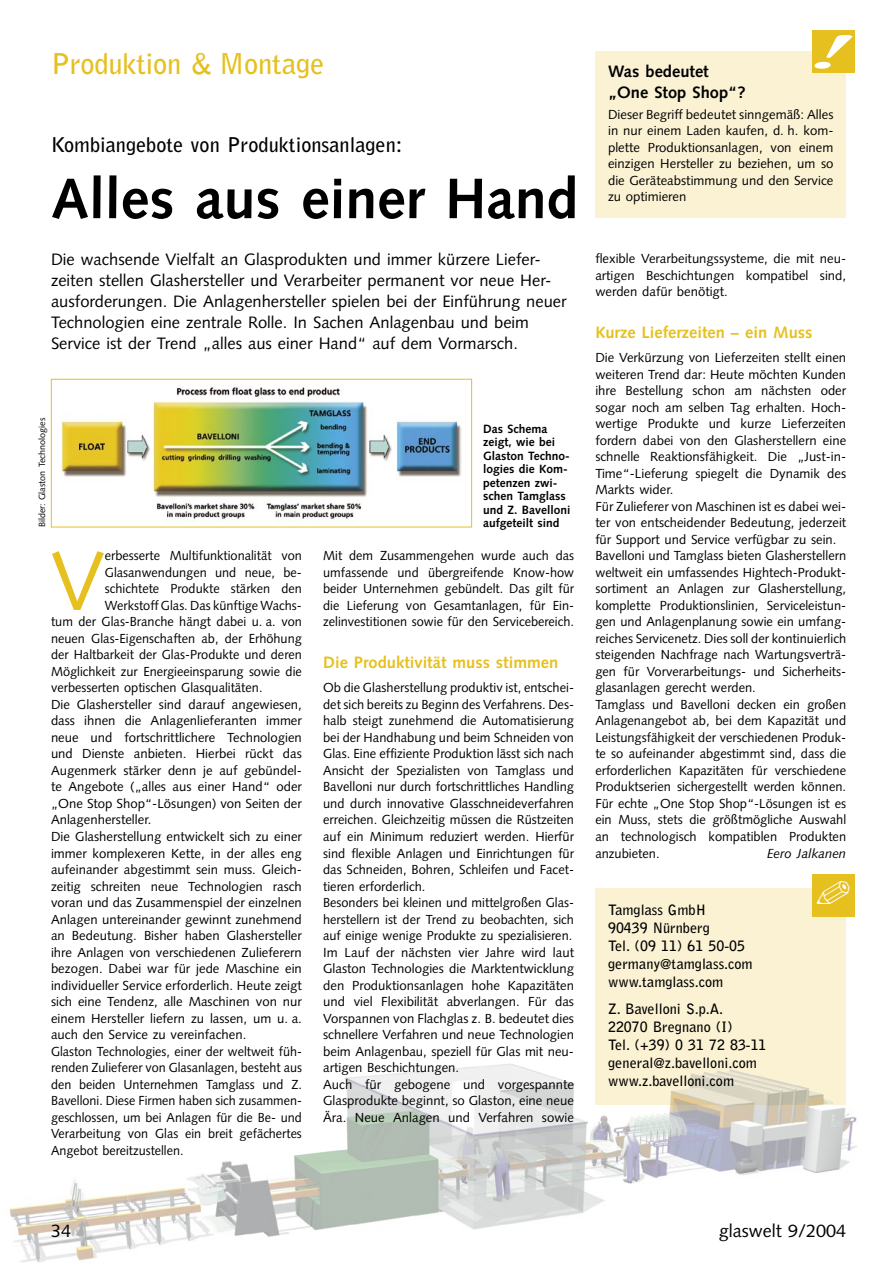
<style>
.page{position:relative;width:893px;height:1263px;background:#fff}
.page>*{position:absolute;margin:0;border:0;box-sizing:border-box;transform-origin:0 0}
.GW_Grundtext_mit_Initial{font:83.25px "Syntax";color:#e6c01f}
.GW_Headline_38p{font:700 57px "Syntax";color:#000}
.GW_Rubriken{font:700 28.5px "Bell Gothic";letter-spacing:-.01em;color:#e6c01f}
.GW_DZ_schwarz{font:700 20.25px "Bell Gothic";color:#000}
.t1{font:18px "Syntax";color:#000}
.GW_Vorspann_11_14{font:16.5px/21px "Syntax";color:#000}
.GW_Zwischenüberschrift_11_14{font:700 16.5px "Syntax";color:#e6c01f}
.GW_Infokasten_Überschrift{font:700 16.5px/21px "Syntax";color:#000}
.GW_Adresskasten{font:700 14.25px "Bell Gothic";color:#000}
.GW_Grundtext_8_75_11{font:13.2px/16.5px "Syntax";color:#000;text-align:justify}
.GW_Grundtext_mit_Initial-2{font:13.2px "Syntax";color:#000}
.GW_Grundtext_8_75_11-2{font:13.2px/16.5px "Syntax";color:#000;text-align:justify;scale:.96 1}
.GW_Grundtext_8_75_11-3{font:italic 13.2px "Syntax";color:#000}
.GW_BU_8_9{font:700 12px/13.5px "Syntax";color:#000}
.GW_Bildvermerk{font:9px "Syntax";color:#000}
</style>
<div class="page">
<div style="left:595px;top:889px;width:251px;height:216px;background:#fbf2d4"></div>
<div style="left:812px;top:874px;width:43px;height:42px;background:#e6c01f"></div>
<img style="left:9px;top:1063px;width:848px;height:199px">
<div style="left:595px;top:52px;width:251px;height:166px;background:#fbf2d4"></div>
<div style="left:812px;top:31px;width:43px;height:42px;background:#e6c01f"></div>
<svg style="left:815px;top:35px;width:38px;height:34px"></svg>
<img style="left:61px;top:387px;width:400px;height:132px">
<div style="left:51px;top:379px;width:421px;height:148px;border:1px solid #e6c01f"></div>
<p class="GW_Rubriken" style="left:51px;top:46px;width:275px">Produktion &amp; Montage</p>
<p class="GW_DZ_schwarz" style="left:51px;top:133px;width:353px">Kombiangebote von Produktionsanlagen:</p>
<p class="GW_Headline_38p" style="left:51px;top:166px;width:529px">Alles aus einer Hand</p>
<p class="GW_Vorspann_11_14" style="left:51px;top:248px;width:517px">Die wachsende Vielfalt an Glasprodukten und immer kürzere Liefer&shy;zeiten stellen Glashersteller und Verarbeiter permanent vor neue Her&shy;ausforderungen. Die Anlagenhersteller spielen bei der Einführung neuer Technologien eine zentrale Rolle. In Sachen Anlagenbau und beim Service ist der Trend „alles aus einer Hand“ auf dem Vormarsch.</p>
<p class="GW_Bildvermerk" style="left:37px;top:527px;width:111px;rotate:-90deg">Bilder: Glaston Technologies</p>
<p class="GW_Grundtext_mit_Initial" style="left:51px;top:532px;width:55px">V</p>
<p class="GW_Grundtext_mit_Initial-2" style="left:105px;top:548px;width:199px">erbesserte Multifunktionalität von</p>
<p class="GW_Grundtext_mit_Initial-2" style="left:105px;top:564px;width:199px">Glasanwendungen und neue, be-</p>
<p class="GW_Grundtext_mit_Initial-2" style="left:105px;top:581px;width:199px">schichtete Produkte stärken den</p>
<p class="GW_Grundtext_mit_Initial-2" style="left:105px;top:597px;width:199px">Werkstoff Glas. Das künftige Wachs-</p>
<p class="GW_Grundtext_mit_Initial-2" style="left:51px;top:614px;width:252px">tum der Glas-Branche hängt dabei u. a. von</p>
<p class="GW_Grundtext_mit_Initial-2" style="left:51px;top:630px;width:252px">neuen Glas-Eigenschaften ab, der Erhöhung</p>
<p class="GW_Grundtext_mit_Initial-2" style="left:51px;top:647px;width:252px">der Haltbarkeit der Glas-Produkte und deren</p>
<p class="GW_Grundtext_mit_Initial-2" style="left:51px;top:663px;width:252px">Möglichkeit zur Energieeinsparung sowie die</p>
<p class="GW_Grundtext_mit_Initial-2" style="left:51px;top:680px;width:213px">verbesserten optischen Glasqualitäten.</p>
<p class="GW_Grundtext_8_75_11" style="left:51px;top:696px;width:252px">Die Glashersteller sind darauf angewiesen, dass ihnen die Anlagenlieferanten immer neue und fortschrittlichere Technologien und Dienste anbieten. Hierbei rückt das Augenmerk stärker denn je auf gebündel&shy;te Angebote („alles aus einer Hand“ oder „One Stop Shop“-Lösungen) von Seiten der Anlagenhersteller.</p>
<p class="GW_Grundtext_8_75_11" style="left:51px;top:828px;width:252px">Die Glasherstellung entwickelt sich zu einer immer komplexeren Kette, in der alles eng aufeinander abgestimmt sein muss. Gleich&shy;zeitig schreiten neue Technologien rasch voran und das Zusammenspiel der einzelnen Anlagen untereinander gewinnt zunehmend an Bedeutung. Bisher haben Glashersteller ihre Anlagen von verschiedenen Zulieferern bezogen. Dabei war für jede Maschine ein individueller Service erforderlich. Heute zeigt sich eine Tendenz, alle Maschinen von nur einem Hersteller liefern zu lassen, um u. a. auch den Service zu vereinfachen.</p>
<p class="GW_Grundtext_8_75_11-2" style="left:51px;top:1043px;width:263px">Glaston Technologies, einer der weltweit füh&shy;renden Zulieferer von Glasanlagen, besteht aus den beiden Unternehmen Tamglass und Z.<br>Bavelloni. Diese Firmen haben sich zusammen&shy;geschlossen, um bei Anlagen für die Be- und Verarbeitung von Glas ein breit gefächertes Angebot bereitzustellen.</p>
<p class="GW_BU_8_9" style="left:483px;top:422px;width:89px">Das Schema zeigt, wie bei<br>Glaston Techno&shy;logies die Kom&shy;petenzen zwi&shy;schen Tamglass und Z. Bavelloni aufgeteilt sind</p>
<p class="GW_Grundtext_8_75_11" style="left:323px;top:548px;width:252px">Mit dem Zusammengehen wurde auch das umfassende und übergreifende Know-how beider Unternehmen gebündelt. Das gilt für die Lieferung von Gesamtanlagen, für Ein&shy;zelinvestitionen sowie für den Servicebereich.</p>
<p class="GW_Zwischenüberschrift_11_14" style="left:323px;top:653px;width:237px">Die Produktivität muss stimmen</p>
<p class="GW_Grundtext_8_75_11" style="left:323px;top:680px;width:252px">Ob die Glasherstellung produktiv ist, entschei&shy;det sich bereits zu Beginn des Verfahrens. Des&shy;halb steigt zunehmend die Automatisierung bei der Handhabung und beim Schneiden von Glas. Eine effiziente Produktion lässt sich nach Ansicht der Spezialisten von Tamglass und Bavelloni nur durch fortschrittliches Handling und durch innovative Glasschneideverfahren erreichen. Gleichzeitig müssen die Rüstzeiten auf ein Minimum reduziert werden. Hierfür sind flexible Anlagen und Einrichtungen für das Schneiden, Bohren, Schleifen und Facet&shy;tieren erforderlich.</p>
<p class="GW_Grundtext_8_75_11" style="left:323px;top:894px;width:252px">Besonders bei kleinen und mittelgroßen Glas&shy;herstellern ist der Trend zu beobachten, sich auf einige wenige Produkte zu spezialisieren.</p>
<p class="GW_Grundtext_8_75_11" style="left:323px;top:944px;width:252px">Im Lauf der nächsten vier Jahre wird laut Glaston Technologies die Marktentwicklung den Produktionsanlagen hohe Kapazitäten und viel Flexibilität abverlangen. Für das Vorspannen von Flachglas z. B. bedeutet dies schnellere Verfahren und neue Technologien beim Anlagenbau, speziell für Glas mit neu&shy;artigen Beschichtungen.</p>
<p class="GW_Grundtext_8_75_11" style="left:323px;top:1076px;width:252px">Auch für gebogene und vorgespannte Glasprodukte beginnt, so Glaston, eine neue Ära. Neue Anlagen und Verfahren sowie</p>
<p class="GW_Infokasten_Überschrift" style="left:608px;top:61px;width:139px">Was bedeutet „One Stop Shop“?</p>
<p class="GW_Grundtext_8_75_11" style="left:608px;top:106px;width:227px">Dieser Begriff bedeutet sinngemäß: Alles in nur einem Laden kaufen, d. h. kom&shy;plette Produktionsanlagen, von einem einzigen Hersteller zu beziehen, um so die Geräteabstimmung und den Service zu optimieren</p>
<p class="GW_Grundtext_8_75_11" style="left:595px;top:251px;width:252px">flexible Verarbeitungssysteme, die mit neu&shy;artigen Beschichtungen kompatibel sind, werden dafür benötigt.</p>
<p class="GW_Zwischenüberschrift_11_14" style="left:595px;top:323px;width:219px">Kurze Lieferzeiten – ein Muss</p>
<p class="GW_Grundtext_8_75_11" style="left:595px;top:350px;width:252px">Die Verkürzung von Lieferzeiten stellt einen weiteren Trend dar: Heute möchten Kunden ihre Bestellung schon am nächsten oder sogar noch am selben Tag erhalten. Hoch&shy;wertige Produkte und kurze Lieferzeiten fordern dabei von den Glasherstellern eine schnelle Reaktionsfähigkeit. Die „Just-in-Time“-Lieferung spiegelt die Dynamik des Markts wider.</p>
<p class="GW_Grundtext_8_75_11" style="left:595px;top:498px;width:252px">Für Zulieferer von Maschinen ist es dabei wei&shy;ter von entscheidender Bedeutung, jederzeit für Support und Service verfügbar zu sein.</p>
<p class="GW_Grundtext_8_75_11" style="left:595px;top:548px;width:252px">Bavelloni und Tamglass bieten Glasherstellern weltweit ein umfassendes Hightech-Produkt&shy;sortiment an Anlagen zur Glasherstellung, komplette Produktionslinien, Serviceleistun&shy;gen und Anlagenplanung sowie ein umfang&shy;reiches Servicenetz. Dies soll der kontinuierlich steigenden Nachfrage nach Wartungsverträ&shy;gen für Vorverarbeitungs- und Sicherheits&shy;glasanlagen gerecht werden.</p>
<p class="GW_Grundtext_8_75_11" style="left:595px;top:696px;width:252px">Tamglass und Bavelloni decken ein großen Anlagenangebot ab, bei dem Kapazität und Leistungsfähigkeit der verschiedenen Produk&shy;te so aufeinander abgestimmt sind, dass die erforderlichen Kapazitäten für verschiedene Produktserien sichergestellt werden können.<br>Für echte „One Stop Shop“-Lösungen ist es ein Muss, stets die größtmögliche Auswahl an technologisch kompatiblen Produkten anzubieten.</p>
<p class="GW_Grundtext_8_75_11-3" style="left:767px;top:845px;width:81px">Eero Jalkanen</p>
<p class="GW_Adresskasten" style="left:608px;top:901px;width:99px">Tamglass GmbH</p>
<p class="GW_Adresskasten" style="left:608px;top:919px;width:103px">90439 Nürnberg</p>
<p class="GW_Adresskasten" style="left:608px;top:937px;width:138px">Tel. (09 11) 61 50-05</p>
<p class="GW_Adresskasten" style="left:608px;top:955px;width:146px">germany@tamglass.com</p>
<p class="GW_Adresskasten" style="left:608px;top:973px;width:117px">www.tamglass.com</p>
<p class="GW_Adresskasten" style="left:608px;top:1000px;width:117px">Z. Bavelloni S.p.A.</p>
<p class="GW_Adresskasten" style="left:608px;top:1018px;width:126px">22070 Bregnano (I)</p>
<p class="GW_Adresskasten" style="left:608px;top:1036px;width:160px">Tel. (+39) 0 31 72 83-11</p>
<p class="GW_Adresskasten" style="left:608px;top:1054px;width:150px">general@z.bavelloni.com</p>
<p class="GW_Adresskasten" style="left:608px;top:1072px;width:128px">www.z.bavelloni.com</p>
<p class="t1" style="left:51px;top:1220px;width:22px">34</p>
<p class="t1" style="left:719px;top:1220px;width:129px">glaswelt 9/2004</p>
</div>
